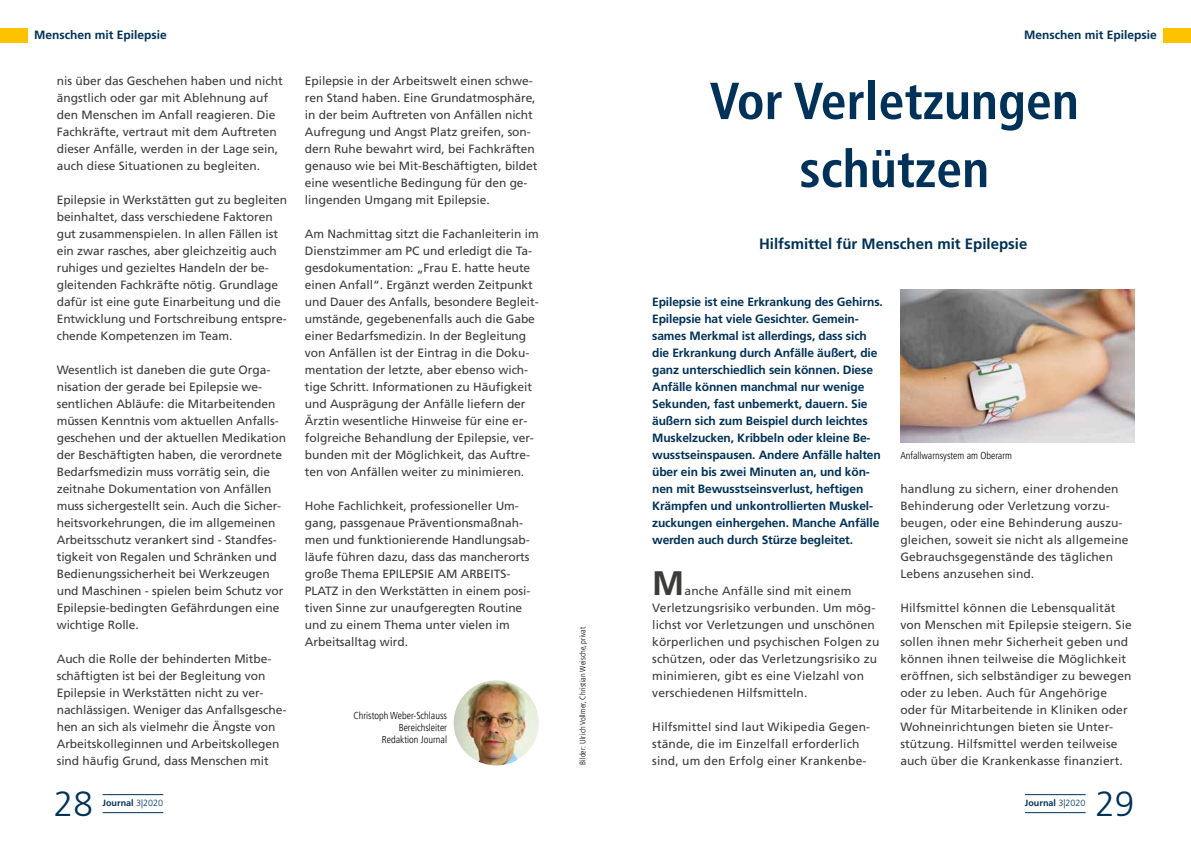
<style>
.page{position:relative;width:1191px;height:842px;background:#fff}
.page>*{position:absolute;margin:0;border:0;box-sizing:border-box;transform-origin:0 0}
.t1{font:700 condensed 52px/68px "Frutiger LT Pro";color:#003158;text-align:center}
.t2{font:300 35px "Frutiger LT Std";color:#003158}
.t3{font:700 34px "Frutiger LT Std";color:#3c3c3b}
.t4{font:700 15px "Frutiger LT Std";color:#003158}
.t5{font:12px/17px "Frutiger LT Std";letter-spacing:-.005em;color:#3c3c3b}
.t6{font:700 12px/17px "Frutiger LT Std";letter-spacing:-.01em;color:#003158}
.t7{font:300 condensed 10px/12px "Frutiger LT Pro";color:#000;text-align:right}
.t8{font:700 9px "Frutiger LT Std";color:#003158}
.t9{font:300 condensed 8px "Frutiger LT Pro";letter-spacing:.01em;color:#000}
.s1{font-weight:300}
</style>
<div class="page">
<img style="left:454px;top:680px;width:85px;height:85px;border-radius:43px">
<img style="left:900px;top:289px;width:234px;height:153px">
<hr style="left:103px;top:794px;width:60px;height:1px;background:#003158">
<hr style="left:103px;top:812px;width:60px;height:1px;background:#003158">
<hr style="left:1025px;top:794px;width:60px;height:1px;background:#003158">
<hr style="left:1025px;top:812px;width:60px;height:1px;background:#003158">
<div style="left:0;top:28px;width:28px;height:15px;background:#fdc300"></div>
<div style="left:1162px;top:28px;width:29px;height:15px;background:#fdc300"></div>
<p class="t6" style="left:34px;top:26px;width:134px">Menschen mit Epilepsie</p>
<p class="t6" style="left:1024px;top:26px;width:134px">Menschen mit Epilepsie</p>
<p class="t5" style="left:57px;top:72px;width:228px">nis über das Geschehen haben und nicht ängstlich oder gar mit Ablehnung auf den Menschen im Anfall reagieren. Die Fachkräfte, vertraut mit dem Auftreten dieser Anfälle, werden in der Lage sein, auch diese Situationen zu begleiten.</p>
<p class="t5" style="left:57px;top:191px;width:232px">Epilepsie in Werkstätten gut zu begleiten beinhaltet, dass verschiedene Faktoren gut zusammenspielen. In allen Fällen ist ein zwar rasches, aber gleichzeitig auch ruhiges und gezieltes Handeln der be&shy;gleitenden Fachkräfte nötig. Grundlage dafür ist eine gute Einarbeitung und die Entwicklung und Fortschreibung entspre&shy;chende Kompetenzen im Team.</p>
<p class="t5" style="left:57px;top:362px;width:231px">Wesentlich ist daneben die gute Orga&shy;nisation der gerade bei Epilepsie we&shy;sentlichen Abläufe: die Mitarbeitenden müssen Kenntnis vom aktuellen Anfalls&shy;geschehen und der aktuellen Medikation der Beschäftigten haben, die verordnete Bedarfsmedizin muss vorrätig sein, die zeitnahe Dokumentation von Anfällen muss sichergestellt sein. Auch die Sicher&shy;heitsvorkehrungen, die im allgemeinen Arbeitsschutz verankert sind - Standfes&shy;tigkeit von Regalen und Schränken und Bedienungssicherheit bei Werkzeugen und Maschinen - spielen beim Schutz vor Epilepsie-bedingten Gefährdungen eine wichtige Rolle.</p>
<p class="t5" style="left:57px;top:651px;width:231px">Auch die Rolle der behinderten Mitbe&shy;schäftigten ist bei der Begleitung von Epilepsie in Werkstätten nicht zu ver&shy;nachlässigen. Weniger das Anfallsgesche&shy;hen an sich als vielmehr die Ängste von Arbeitskolleginnen und Arbeitskollegen sind häufig Grund, dass Menschen mit</p>
<p class="t5" style="left:305px;top:72px;width:234px">Epilepsie in der Arbeitswelt einen schwe&shy;ren Stand haben. Eine Grundatmosphäre, in der beim Auftreten von Anfällen nicht Aufregung und Angst Platz greifen, son&shy;dern Ruhe bewahrt wird, bei Fachkräften genauso wie bei Mit-Beschäftigten, bildet eine wesentliche Bedingung für den ge&shy;lingenden Umgang mit Epilepsie.</p>
<p class="t5" style="left:305px;top:225px;width:235px">Am Nachmittag sitzt die Fachanleiterin im Dienstzimmer am PC und erledigt die Ta&shy;gesdokumentation: „Frau E. hatte heute einen Anfall“. Ergänzt werden Zeitpunkt und Dauer des Anfalls, besondere Begleit&shy;umstände, gegebenenfalls auch die Gabe einer Bedarfsmedizin. In der Begleitung von Anfällen ist der Eintrag in die Doku&shy;mentation der letzte, aber ebenso wich&shy;tige Schritt. Informationen zu Häufigkeit und Ausprägung der Anfälle liefern der Ärztin wesentliche Hinweise für eine er&shy;folgreiche Behandlung der Epilepsie, ver&shy;bunden mit der Möglichkeit, das Auftre&shy;ten von Anfällen weiter zu minimieren.</p>
<p class="t5" style="left:305px;top:497px;width:227px">Hohe Fachlichkeit, professioneller Um&shy;gang, passgenaue Präventionsmaßnah&shy;men und funktionierende Handlungsab&shy;läufe führen dazu, dass das mancherorts große Thema EPILEPSIE AM ARBEITS-PLATZ in den Werkstätten in einem posi&shy;tiven Sinne zur unaufgeregten Routine und zu einem Thema unter vielen im Arbeitsalltag wird.</p>
<p class="t7" style="left:353px;top:710px;width:95px">Christoph Weber-Schlauss<br>Bereichsleiter<br>Redaktion Journal</p>
<p class="t9" style="left:578px;top:765px;width:140px;rotate:-90deg">Bilder: Ulrich Vollmer, Christian Weische, privat</p>
<h1 class="t1" style="left:709px;top:67px;width:371px">Vor Verletzungen schützen</h1>
<p class="t4" style="left:759px;top:235px;width:270px">Hilfsmittel für Menschen mit Epilepsie</p>
<p class="t6" style="left:652px;top:293px;width:232px">Epilepsie ist eine Erkrankung des Gehirns.<br>Epilepsie hat viele Gesichter. Gemein&shy;sames Merkmal ist allerdings, dass sich die Erkrankung durch Anfälle äußert, die ganz unterschiedlich sein können. Diese Anfälle können manchmal nur wenige Sekunden, fast unbemerkt, dauern. Sie äußern sich zum Beispiel durch leichtes Muskelzucken, Kribbeln oder kleine Be&shy;wusstseinspausen. Andere Anfälle halten über ein bis zwei Minuten an, und kön&shy;nen mit Bewusstseinsverlust, heftigen Krämpfen und unkontrollierten Muskel&shy;zuckungen einhergehen. Manche Anfälle werden auch durch Stürze begleitet.</p>
<h3 class="t3" style="left:652px;top:563px;width:34px">M</h3>
<p class="t5" style="left:652px;top:583px;width:229px;text-indent:32px">anche Anfälle sind mit einem Verletzungsrisiko verbunden. Um mög&shy;lichst vor Verletzungen und unschönen körperlichen und psychischen Folgen zu schützen, oder das Verletzungsrisiko zu minimieren, gibt es eine Vielzahl von verschiedenen Hilfsmitteln.</p>
<p class="t5" style="left:652px;top:719px;width:219px">Hilfsmittel sind laut Wikipedia Gegen&shy;stände, die im Einzelfall erforderlich sind, um den Erfolg einer Krankenbe-</p>
<p class="t7" style="left:900px;top:449px;width:113px">Anfallwarnsystem am Oberarm</p>
<p class="t5" style="left:900px;top:481px;width:230px">handlung zu sichern, einer drohenden Behinderung oder Verletzung vorzu&shy;beugen, oder eine Behinderung auszu&shy;gleichen, soweit sie nicht als allgemeine Gebrauchsgegenstände des täglichen Lebens anzusehen sind.</p>
<p class="t5" style="left:900px;top:600px;width:233px">Hilfsmittel können die Lebensqualität von Menschen mit Epilepsie steigern. Sie sollen ihnen mehr Sicherheit geben und können ihnen teilweise die Möglichkeit eröffnen, sich selbständiger zu bewegen oder zu leben. Auch für Angehörige oder für Mitarbeitende in Kliniken oder Wohneinrichtungen bieten sie Unter&shy;stützung. Hilfsmittel werden teilweise auch über die Krankenkasse finanziert.</p>
<h2 class="t2" style="left:54px;top:784px;width:40px">28</h2>
<p class="t8" style="left:103px;top:798px;width:62px">Journal <span class="s1">3|2020</span></p>
<p class="t8" style="left:1025px;top:798px;width:62px">Journal <span class="s1">3|2020</span></p>
<h2 class="t2" style="left:1095px;top:785px;width:40px">29</h2>
</div>
